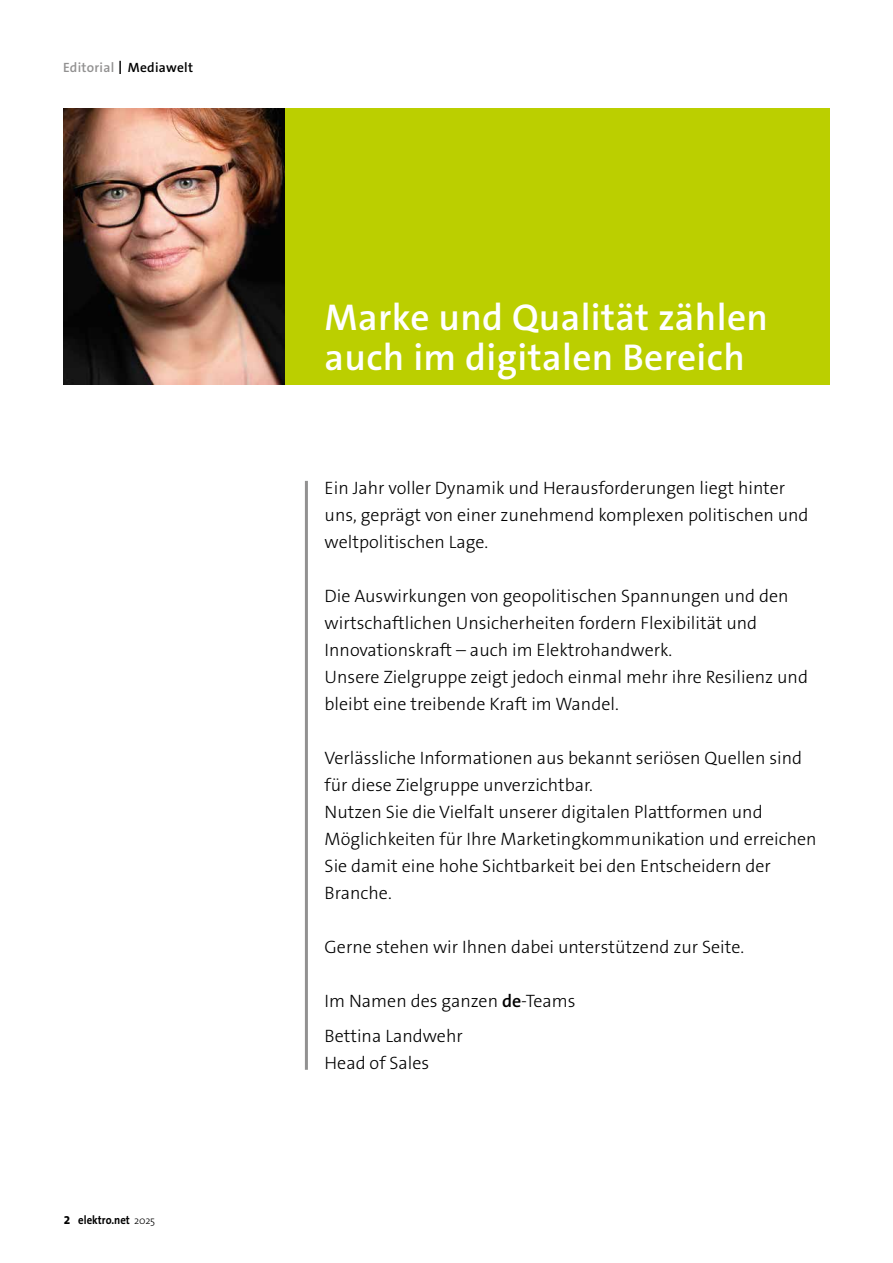
<style>
.page{position:relative;width:893px;height:1263px;background:#fff}
.page>*{position:absolute;margin:0;border:0;box-sizing:border-box;transform-origin:0 0}
.t1{font:600 37.5px/40.5px "The Sans Os F";letter-spacing:.01em;color:#fff}
.t2{font:300 18px/27px "The Sans Os F";color:#000}
.t3{font:600 13.5px "The Sans Os F";letter-spacing:.02em;color:#929191}
.t4{font:700 12px "The Sans Os F";color:#000;scale:.9 1}
.s1{font-weight:300;font-size:19.5px;color:#000}
.s2{color:#000}
.s3{font-size:15px}
.s4{font-weight:300;font-size:10.5px}
.s5{font-weight:600}
</style>
<div class="page">
<img style="left:64px;top:108px;width:221px;height:277px">
<div style="left:285px;top:108px;width:544px;height:277px;background:#bbcf00"></div>
<hr style="left:305px;top:481px;width:3px;height:589px;background:#929191">
<p class="t3" style="left:63px;top:59px;width:131px">Editorial <span class="s1">I</span> <span class="s2">Mediawelt</span></p>
<p class="t4" style="left:64px;top:1212px;width:103px"><span class="s3">2</span> elektro.net <span class="s4">2025</span></p>
<h1 class="t1" style="left:325px;top:297px;width:445px">Marke und Qualität zählen auch im digitalen Bereich</h1>
<p class="t2" style="left:325px;top:474px;width:486px">Ein Jahr voller Dynamik und Herausforderungen liegt hinter uns, geprägt von einer zunehmend komplexen politischen und weltpolitischen Lage.</p>
<p class="t2" style="left:325px;top:582px;width:485px">Die Auswirkungen von geopolitischen Spannungen und den wirtschaftlichen Unsicherheiten fordern Flexibilität und Innovationskraft – auch im Elektrohandwerk.<br>Unsere Zielgruppe zeigt jedoch einmal mehr ihre Resilienz und bleibt eine treibende Kraft im Wandel.</p>
<p class="t2" style="left:325px;top:744px;width:494px">Verlässliche Informationen aus bekannt seriösen Quellen sind für diese Zielgruppe unverzichtbar.<br>Nutzen Sie die Vielfalt unserer digitalen Plattformen und Möglichkeiten für Ihre Marketingkommunikation und erreichen Sie damit eine hohe Sichtbarkeit bei den Entscheidern der Branche.</p>
<p class="t2" style="left:325px;top:933px;width:421px">Gerne stehen wir Ihnen dabei unterstützend zur Seite.</p>
<p class="t2" style="left:325px;top:983px;width:253px;line-height:35.5px">Im Namen des ganzen <span class="s5">de</span>-Teams<br>Bettina Landwehr</p>
<p class="t2" style="left:325px;top:1050px;width:106px">Head of Sales</p>
</div>
